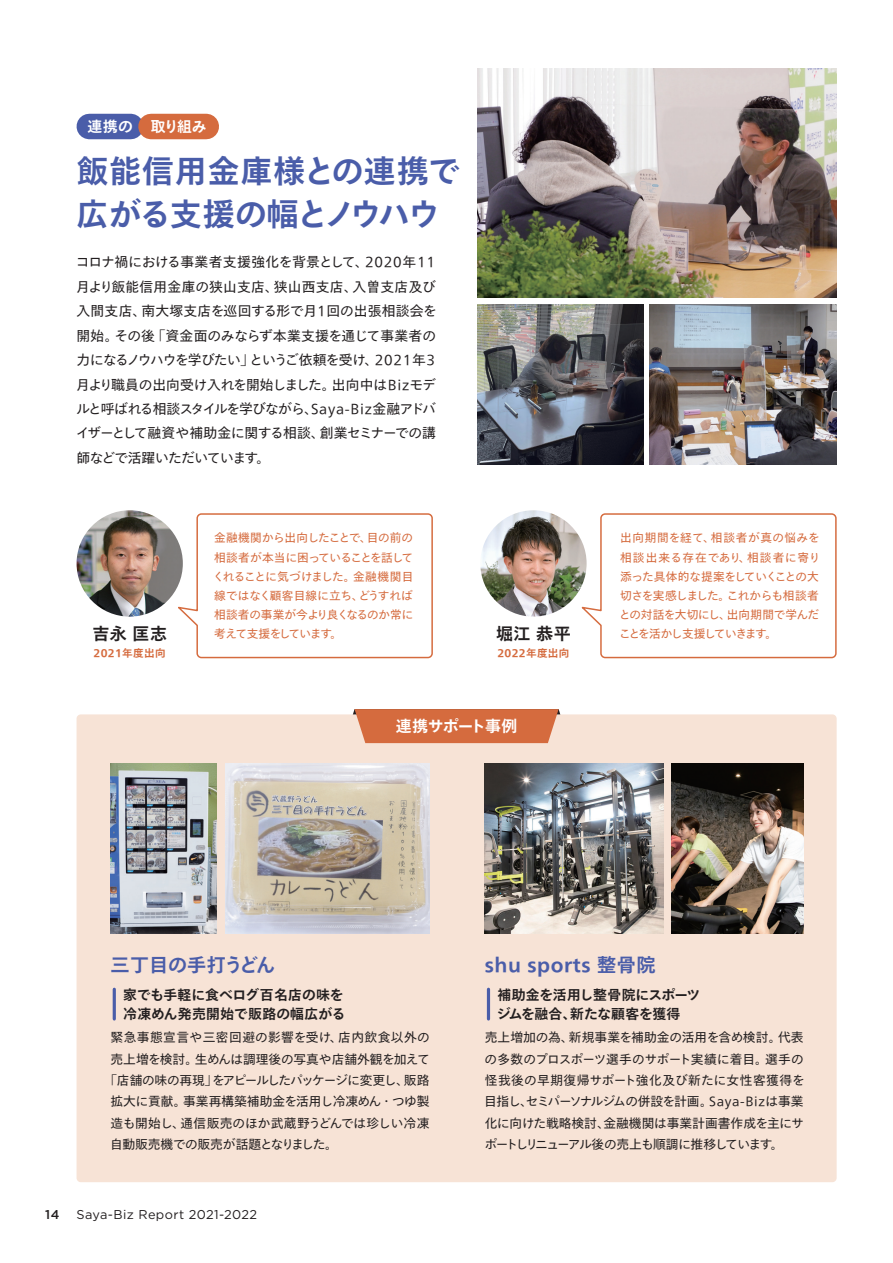
<style>
.page{position:relative;width:893px;height:1263px;background:#fff}
.page>*{position:absolute;margin:0;border:0;box-sizing:border-box;transform-origin:0 0}
.t1{font:700 31.95px/42.5px "Tazugane Gothic Std N";color:#4a5da9}
.t2{font:700 19.2px "Tazugane Gothic Std N";letter-spacing:.03em;color:#4a5da9}
.t3{font:700 19.2px "Tazugane Gothic Std N";letter-spacing:-.015em;color:#4a5da9}
.t4{font:700 16.95px "Tazugane Gothic Std N";letter-spacing:.03em;color:#231f20}
.t5{font:700 15.9px "Tazugane Gothic Std N";letter-spacing:-.05em;color:#fff}
.t6{font:700 14.85px "Tazugane Gothic Std N";letter-spacing:.005em;color:#fff}
.t7{font:13.8px/24.5px "Tazugane Gothic Std N";letter-spacing:-.02em;color:#231f20}
.t8{font:700 13.8px/19.2px "Tazugane Gothic Std N";color:#231f20}
.t9{font:700 13.8px/19.2px "Tazugane Gothic Std N";letter-spacing:-.02em;color:#231f20}
.t10{font:12.75px/21.3px "Tazugane Gothic Std N";letter-spacing:-.02em;color:#231f20;text-align:justify}
.t11{font:12.75px "Tazugane Gothic Std N";letter-spacing:-.075em;color:#231f20}
.t12{font:12.75px "Tazugane Gothic Std N";color:#231f20}
.t13{font:12.75px "Tazugane Gothic Std N";letter-spacing:.005em;color:#231f20}
.t14{font:12.75px "Tazugane Gothic Std N";letter-spacing:.035em;color:#231f20}
.t15{font:12.75px "Gotham";letter-spacing:.03em;color:#231f20}
.t16{font:500 12.75px "Gotham";color:#231f20}
.t17{font:11.7px/19.2px "Tazugane Gothic Std N";letter-spacing:-.02em;color:#d56b3e;text-align:justify}
.t18{font:11.7px/19.2px "Tazugane Gothic Std N";color:#d56b3e}
.t19{font:11.7px "Tazugane Gothic Std N";letter-spacing:-.1em;color:#d56b3e}
.t20{font:700 10.65px "Tazugane Gothic Std N";letter-spacing:.03em;color:#d56b3e}
</style>
<div class="page">
<div style="left:77px;top:714px;width:760px;height:468px;background:#f7e3d6;border-radius:4px"></div>
<img style="left:111px;top:763px;width:106px;height:171px">
<img style="left:225px;top:763px;width:204px;height:171px">
<img style="left:672px;top:763px;width:132px;height:171px">
<img style="left:485px;top:763px;width:178px;height:171px">
<hr style="left:113px;top:989px;width:3px;height:30px;background:#4a5da9">
<hr style="left:487px;top:989px;width:3px;height:30px;background:#4a5da9">
<svg style="left:344px;top:709px;width:225px;height:34px"></svg>
<div style="left:396px;top:718px;width:121px;height:16px;background:#d56b3e"></div>
<svg style="left:176px;top:513px;width:257px;height:146px"></svg>
<svg style="left:581px;top:513px;width:256px;height:146px"></svg>
<img style="left:77px;top:510px;width:106px;height:107px;border-radius:53px">
<img style="left:480px;top:510px;width:107px;height:107px;border-radius:53px">
<img style="left:477px;top:68px;width:360px;height:230px">
<img style="left:477px;top:304px;width:166px;height:161px">
<img style="left:649px;top:304px;width:188px;height:161px">
<div style="left:89px;top:114px;width:42px;height:25px;background:#4a5da9"></div>
<div style="left:151px;top:114px;width:55px;height:25px;background:#d56b3e"></div>
<p class="t6" style="left:88px;top:116px;width:121px">連携の 取り組み</p>
<h1 class="t1" style="left:77px;top:153px;width:385px">飯能信用金庫様との連携で広がる支援の幅とノウハウ</h1>
<p class="t7" style="left:76px;top:251px;width:363px">コロナ禍における事業者支援強化を背景として、2020年11月より飯能信用金庫の狭山支店、狭山西支店、入曽支店及び入間支店、南大塚支店を巡回する形で月1回の出張相談会を開始。その後「資金面のみならず本業支援を通じて事業者の力になるノウハウを学びたい」というご依頼を受け、2021年3月より職員の出向受け入れを開始しました。出向中はBizモデルと呼ばれる相談スタイルを学びながら、Saya-Biz金融アドバイザーとして融資や補助金に関する相談、創業セミナーでの講師などで活躍いただいています。</p>
<p class="t17" style="left:213px;top:529px;width:202px">金融機関から出向したことで、目の前の相談者が本当に困っていることを話してくれることに気づけました。金融機関目線ではなく顧客目線に立ち、どうすれば相談者の事業が今より良くなるのか常に考えて支援をしています。</p>
<p class="t18" style="left:619px;top:529px;width:203px">出向期間を経て、相談者が真の悩みを相談出来る存在であり、相談者に寄り添った具体的な提案をしていくことの大切さを実感しました。これからも相談者との対話を大切にし、出向期間で学んだ</p>
<p class="t4" style="left:92px;top:622px;width:76px">吉永 匡志</p>
<p class="t19" style="left:619px;top:625px;width:159px">ことを活かし支援していきます。</p>
<p class="t20" style="left:94px;top:645px;width:74px">2021年度出向</p>
<p class="t4" style="left:496px;top:622px;width:76px">堀江 恭平</p>
<p class="t20" style="left:497px;top:645px;width:74px">2022年度出向</p>
<p class="t5" style="left:396px;top:715px;width:123px">連携サポート事例</p>
<h2 class="t3" style="left:111px;top:951px;width:166px">三丁目の手打うどん</h2>
<p class="t8" style="left:123px;top:986px;width:224px">家でも手軽に食べログ百名店の味を冷凍めん発売開始で販路の幅広がる</p>
<h2 class="t2" style="left:485px;top:951px;width:172px">shu sports 整骨院</h2>
<p class="t9" style="left:497px;top:986px;width:205px">補助金を活用し整骨院にスポーツジムを融合、新たな顧客を獲得</p>
<p class="t14" style="left:111px;top:1029px;width:321px">緊急事態宣言や三密回避の影響を受け、店内飲食以外の</p>
<p class="t10" style="left:111px;top:1049px;width:321px">売上増を検討。生めんは調理後の写真や店舗外観を加えて</p>
<p class="t11" style="left:104px;top:1071px;width:327px">「店舗の味の再現」をアピールしたパッケージに変更し、販路</p>
<p class="t12" style="left:111px;top:1093px;width:320px">拡大に貢献。事業再構築補助金を活用し冷凍めん・つゆ製</p>
<p class="t13" style="left:111px;top:1114px;width:320px">造も開始し、通信販売のほか武蔵野うどんでは珍しい冷凍</p>
<p class="t10" style="left:110px;top:1134px;width:229px">自動販売機での販売が話題となりました。</p>
<p class="t16" style="left:45px;top:1206px;width:16px">14</p>
<p class="t15" style="left:77px;top:1206px;width:182px">Saya-Biz Report 2021-2022</p>
<p class="t10" style="left:484px;top:1028px;width:322px">売上増加の為、新規事業を補助金の活用を含め検討。代表の多数のプロスポーツ選手のサポート実績に着目。選手の怪我後の早期復帰サポート強化及び新たに女性客獲得を目指し、セミパーソナルジムの併設を計画。Saya-Bizは事業化に向けた戦略検討、金融機関は事業計画書作成を主にサポートしリニューアル後の売上も順調に推移しています。</p>
</div>
